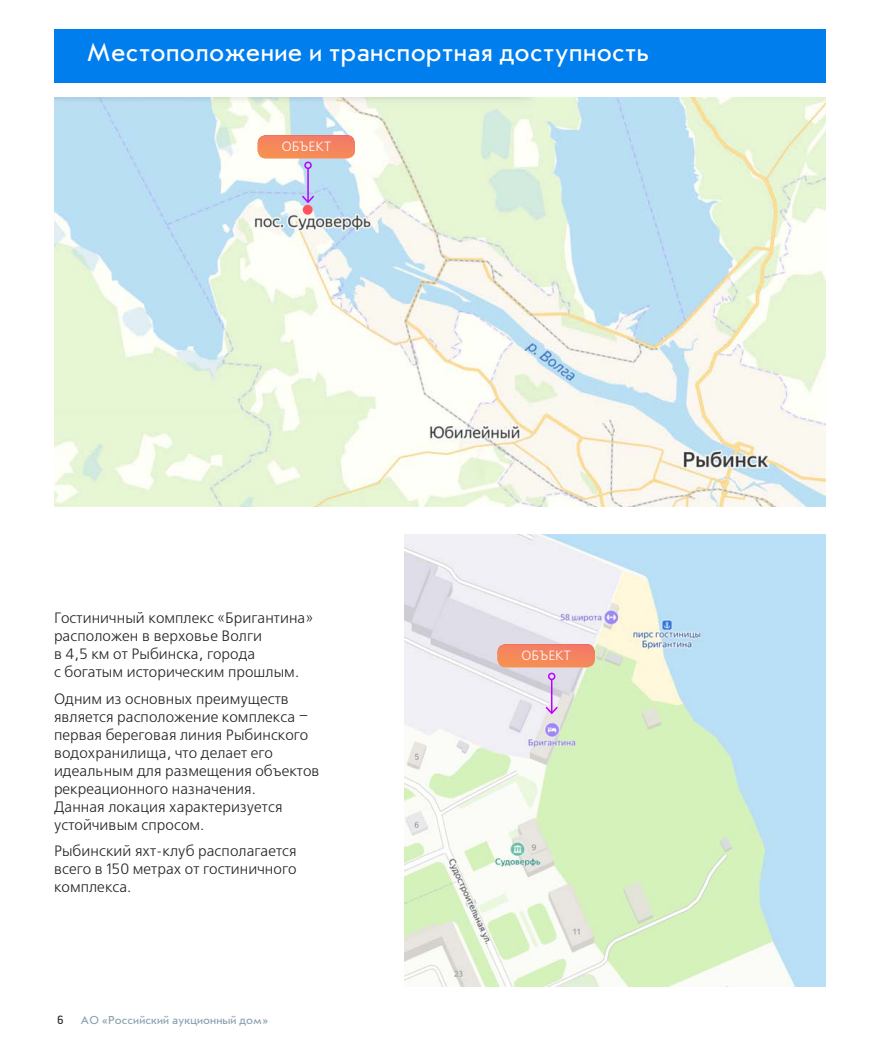
<style>
.page{position:relative;width:893px;height:1063px;background:#fff}
.page>*{position:absolute;margin:0;border:0;box-sizing:border-box;transform-origin:0 0}
.text_basic{font:27px "Journal Sans C";letter-spacing:.015em;color:#fff}
.text_basic-2{font:15px/18px "Free Set C";letter-spacing:.005em;color:#231f20}
.text_basic-3{font:13.35px "Free Set C";letter-spacing:.005em;color:#fff}
.t1{font:12px "Journal Sans C";letter-spacing:.005em;color:#8ca1af}
.t2{font:12px "PF Din Display Pro";color:#231f20}
</style>
<div class="page">
<div style="left:54px;top:30px;width:772px;height:53px;background:#007eee"></div>
<img style="left:405px;top:535px;width:420px;height:451px">
<img style="left:54px;top:98px;width:771px;height:409px">
<svg style="left:258px;top:135px;width:97px;height:23px;background:#f48660"></svg>
<svg style="left:497px;top:644px;width:98px;height:23px;background:#f48660"></svg>
<hr style="left:307px;top:168px;width:2px;height:34px;background:#ba00ff">
<div style="left:304px;top:162px;width:8px;height:7px;border:2px solid #ba00ff;border-radius:50%"></div>
<svg style="left:300px;top:194px;width:16px;height:10px"></svg>
<hr style="left:551px;top:679px;width:1px;height:34px;background:#ba00ff">
<div style="left:548px;top:673px;width:7px;height:7px;border:2px solid #ba00ff;border-radius:50%"></div>
<svg style="left:544px;top:705px;width:15px;height:10px"></svg>
<div style="left:303px;top:205px;width:10px;height:10px;background:#ff5260;border-radius:50%"></div>
<p class="text_basic" style="left:87px;top:39px;width:564px">Местоположение и транспортная доступность</p>
<p class="text_basic-3" style="left:282px;top:139px;width:51px">ОБЪЕКТ</p>
<p class="text_basic-2" style="left:54px;top:610px;width:261px">Гостиничный комплекс «Бригантина» расположен в верховье Волги<br>в 4,5 км от Рыбинска, города<br>с богатым историческим прошлым.</p>
<p class="text_basic-2" style="left:54px;top:690px;width:267px">Одним из основных преимуществ является расположение комплекса – первая береговая линия Рыбинского водохранилища, что делает его идеальным для размещения объектов рекреационного назначения.<br>Данная локация характеризуется устойчивым спросом.</p>
<p class="text_basic-2" style="left:54px;top:843px;width:244px;text-align:justify">Рыбинский яхт-клуб располагается всего в 150 метрах от гостиничного комплекса.</p>
<p class="t2" style="left:58px;top:1013px;width:7px">6</p>
<p class="t1" style="left:81px;top:1014px;width:189px">АО «Российский аукционный дом»</p>
<p class="text_basic-3" style="left:522px;top:648px;width:51px">ОБЪЕКТ</p>
</div>
